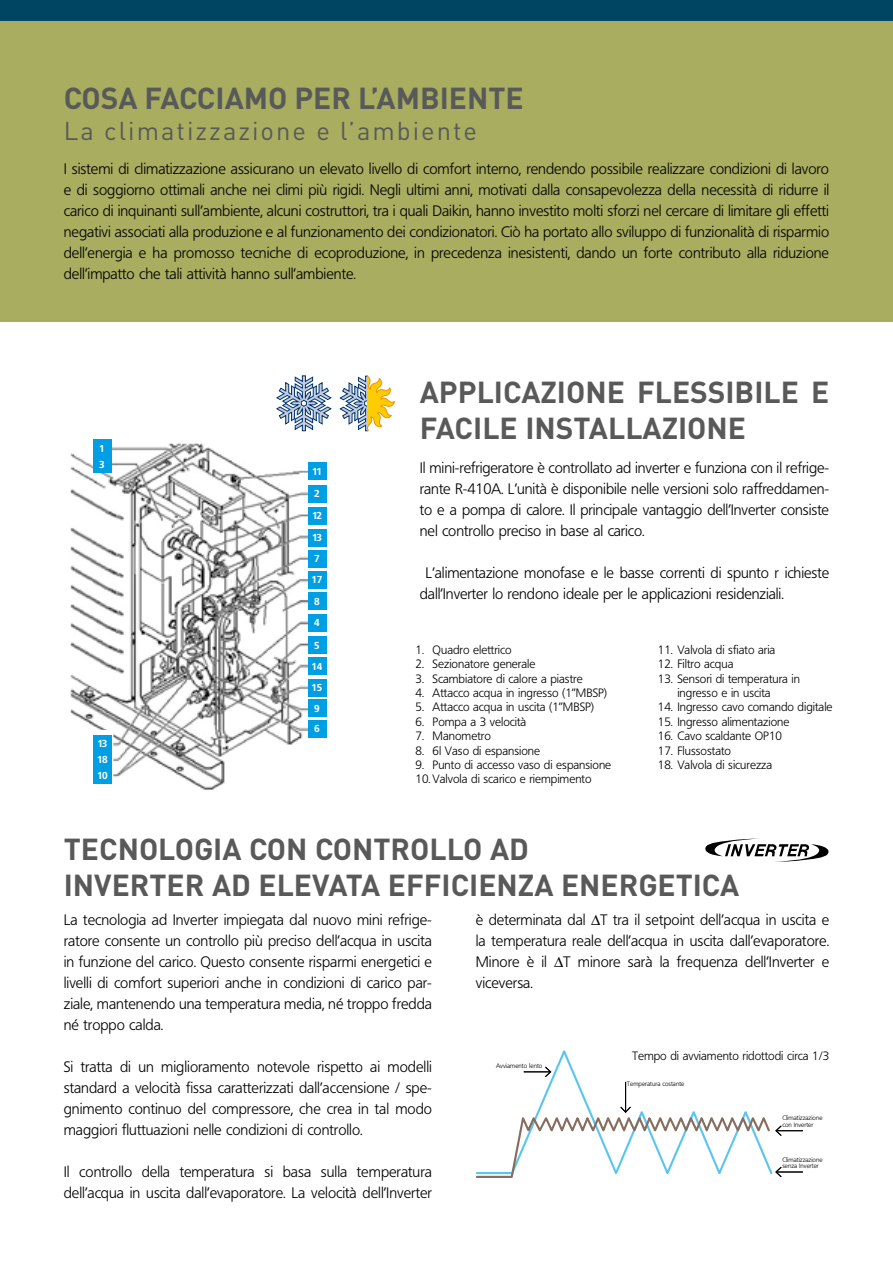
<style>
.page{position:relative;width:893px;height:1263px;background:#fff}
.page>*{position:absolute;margin:0;border:0;box-sizing:border-box;transform-origin:0 0}
.t1{font:700 30px/36px "DIN";color:#595959}
.t2{font:25.5px "DIN";letter-spacing:.08em;color:#595959}
.t3{font:300 15px/21px "Frutiger BSK45";color:#000;text-align:justify}
.t4{font:300 12px/14.4px "Frutiger BSK45";color:#000}
.t5{font:700 10.05px/15.9px "Frutiger BSK65";letter-spacing:-.05em;color:#fff}
.t6{font:300 6.45px/6.4px "Frutiger BSK45";color:#000}
</style>
<div class="page">
<img style="left:70px;top:439px;width:257px;height:351px">
<div style="left:93px;top:439px;width:18px;height:18px;background:#009ee3"></div>
<div style="left:93px;top:455px;width:18px;height:18px;background:#009ee3"></div>
<div style="left:308px;top:485px;width:18px;height:18px;background:#009ee3"></div>
<div style="left:308px;top:550px;width:18px;height:17px;background:#009ee3"></div>
<div style="left:308px;top:592px;width:18px;height:18px;background:#009ee3"></div>
<div style="left:308px;top:614px;width:18px;height:18px;background:#009ee3"></div>
<div style="left:308px;top:636px;width:18px;height:18px;background:#009ee3"></div>
<div style="left:308px;top:699px;width:18px;height:18px;background:#009ee3"></div>
<div style="left:308px;top:720px;width:18px;height:17px;background:#009ee3"></div>
<div style="left:308px;top:462px;width:18px;height:18px;background:#009ee3"></div>
<div style="left:308px;top:507px;width:18px;height:17px;background:#009ee3"></div>
<div style="left:308px;top:529px;width:18px;height:17px;background:#009ee3"></div>
<div style="left:94px;top:735px;width:18px;height:18px;background:#009ee3"></div>
<div style="left:308px;top:571px;width:18px;height:17px;background:#009ee3"></div>
<div style="left:308px;top:657px;width:18px;height:18px;background:#009ee3"></div>
<div style="left:94px;top:751px;width:18px;height:17px;background:#009ee3"></div>
<div style="left:94px;top:766px;width:18px;height:18px;background:#009ee3"></div>
<div style="left:308px;top:679px;width:18px;height:18px;background:#009ee3"></div>
<svg style="left:705px;top:838px;width:123px;height:24px"></svg>
<svg style="left:276px;top:375px;width:119px;height:57px"></svg>
<div style="left:0;top:0;width:893px;height:21px;background:#004562"></div>
<div style="left:0;top:21px;width:893px;height:301px;background:#a8ad5f"></div>
<svg style="left:476px;top:1050px;width:327px;height:128px"></svg>
<h1 class="t1" style="left:64px;top:80px;width:461px">COSA FACCIAM O PER L’AM BI ENTE</h1>
<h2 class="t2" style="left:64px;top:116px;width:415px">La climatizzazione e l’ambiente</h2>
<p class="t3" style="left:64px;top:158px;width:767px">I sistemi di climatizzazione assicurano un elevato livello di comfort interno, rendendo possibile realizzare condizioni di lavoro e di soggiorno ottimali anche nei climi più rigidi. Negli ultimi anni, motivati dalla consapevolezza della necessità di ridurre il carico di inquinanti sull’ambiente, alcuni costruttori, tra i quali Daikin, hanno investito molti sforzi nel cercare di limitare gli effetti negativi associati alla produzione e al funzionamento dei condizionatori. Ciò ha portato allo sviluppo di funzionalità di risparmio dell’energia e ha promosso tecniche di ecoproduzione, in precedenza inesistenti, dando un forte contributo alla riduzione dell’impatto che tali attività hanno sull’ambiente.</p>
<p class="t5" style="left:99px;top:440px;width:7px">1<br>3</p>
<p class="t5" style="left:98px;top:736px;width:11px">13</p>
<p class="t5" style="left:97px;top:752px;width:12px;line-height:15.3px">18<br>10</p>
<p class="t5" style="left:312px;top:464px;width:11px">11</p>
<p class="t5" style="left:312px;top:505px;width:11px;line-height:22px">12<br>13</p>
<p class="t5" style="left:314px;top:486px;width:7px">2</p>
<p class="t5" style="left:314px;top:551px;width:7px">7</p>
<p class="t5" style="left:314px;top:591px;width:7px;line-height:21.5px">8<br>4</p>
<p class="t5" style="left:314px;top:637px;width:7px">5</p>
<p class="t5" style="left:312px;top:572px;width:12px">17</p>
<p class="t5" style="left:312px;top:658px;width:12px">14</p>
<p class="t5" style="left:312px;top:680px;width:12px">15</p>
<p class="t5" style="left:314px;top:698px;width:7px;line-height:20.2px">9<br>6</p>
<h1 class="t1" style="left:420px;top:373px;width:411px">APPLICAZION E FLESSI BI LE E<br>FACI LE INSTALLAZI ON E</h1>
<p class="t3" style="left:420px;top:457px;width:411px">Il mini-refrigeratore è controllato ad inverter e funziona con il refrige&shy;rante R-410A. L’unità è disponibile nelle versioni solo raffreddamen&shy;to e a pompa di calore. Il principale vantaggio dell’Inverter consiste nel controllo preciso in base al carico.</p>
<p class="t3" style="left:420px;top:562px;width:411px;text-indent:6px">L’alimentazione monofase e le basse correnti di spunto r ichieste dall’Inverter lo rendono ideale per le applicazioni residenziali.</p>
<p class="t4" style="left:416px;top:643px;width:98px">1. Quadro elettrico</p>
<p class="t4" style="left:416px;top:657px;width:121px">2. Sezionatore generale</p>
<p class="t4" style="left:416px;top:671px;width:169px">3. Scambiatore di calore a piastre</p>
<p class="t4" style="left:416px;top:686px;width:193px">4. Attacco acqua in ingresso (1”MBSP)</p>
<p class="t4" style="left:416px;top:700px;width:180px">5. Attacco acqua in uscita (1”MBSP)</p>
<p class="t4" style="left:416px;top:715px;width:112px">6. Pompa a 3 velocità</p>
<p class="t4" style="left:416px;top:729px;width:77px">7. Manometro</p>
<p class="t4" style="left:416px;top:743px;width:126px">8. 6l Vaso di espansione</p>
<p class="t4" style="left:416px;top:758px;width:197px">9. Punto di accesso vaso di espansione</p>
<p class="t4" style="left:416px;top:772px;width:178px">10. Valvola di scarico e riempimento</p>
<p class="t4" style="left:658px;top:643px;width:119px">11. Valvola di sfiato aria</p>
<p class="t4" style="left:658px;top:657px;width:77px">12. Filtro acqua</p>
<p class="t4" style="left:677px;top:671px;width:124px;text-indent:-20px">13. Sensori di temperatura in ingresso e in uscita</p>
<p class="t4" style="left:658px;top:700px;width:176px">14. Ingresso cavo comando digitale</p>
<p class="t4" style="left:658px;top:715px;width:133px">15. Ingresso alimentazione</p>
<p class="t4" style="left:658px;top:729px;width:126px">16. Cavo scaldante OP10</p>
<p class="t4" style="left:658px;top:743px;width:75px">17. Flussostato</p>
<p class="t4" style="left:658px;top:758px;width:116px">18. Valvola di sicurezza</p>
<h1 class="t1" style="left:64px;top:830px;width:677px">TECNOLOGIA CON CONTROLLO AD<br>INVERTER AD ELEVATA EFFICI ENZA EN ERGETICA</h1>
<p class="t3" style="left:476px;top:909px;width:355px">è determinata dal ∆T tra il setpoint dell’acqua in uscita e la temperatura reale dell’acqua in uscita dall’evaporatore.<br>Minore è il ∆T minore sarà la frequenza dell’Inverter e viceversa.</p>
<p class="t3" style="left:64px;top:909px;width:370px">La tecnologia ad Inverter impiegata dal nuovo mini refrige&shy;ratore consente un controllo più preciso dell’acqua in uscita in funzione del carico. Questo consente risparmi energetici e livelli di comfort superiori anche in condizioni di carico par&shy;ziale, mantenendo una temperatura media, né troppo fredda né troppo calda.</p>
<p class="t3" style="left:64px;top:1056px;width:370px">Si tratta di un miglioramento notevole rispetto ai modelli standard a velocità fissa caratterizzati dall’accensione / spe&shy;gnimento continuo del compressore, che crea in tal modo maggiori fluttuazioni nelle condizioni di controllo.</p>
<p class="t3" style="left:64px;top:1161px;width:370px">Il controllo della temperatura si basa sulla temperatura dell’acqua in uscita dall’evaporatore. La velocità dell’Inverter</p>
<p class="t4" style="left:632px;top:1049px;width:199px">Tempo di avviamento ridottodi circa 1/3</p>
<p class="t6" style="left:496px;top:1063px;width:48px">Avviamento lento</p>
<p class="t6" style="left:627px;top:1081px;width:59px">Temperatura costante</p>
<p class="t6" style="left:782px;top:1115px;width:42px">Climatizzazione con Inverter</p>
<p class="t6" style="left:782px;top:1156px;width:42px">Climatizzazione senza Inverter</p>
</div>
